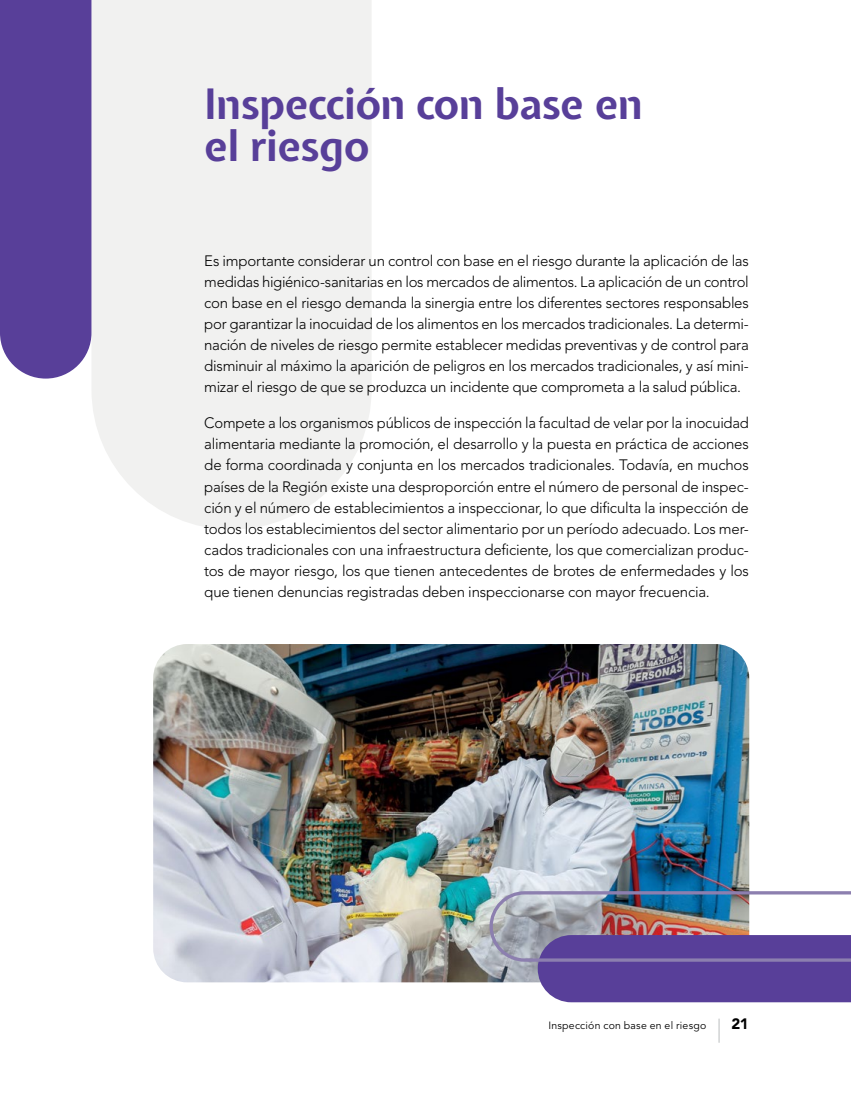
<style>
.page{position:relative;width:851px;height:1106px;background:#fff}
.page>*{position:absolute;margin:0;border:0;box-sizing:border-box;transform-origin:0 0}
.t1{font:700 42px/42px "Expletus Sans";letter-spacing:-.005em;color:#583f99}
.t2{font:300 15px/21px "Avenir LT Std";letter-spacing:-.015em;color:#000;text-align:justify}
.t3{font:900 15px "Avenir LT Std";color:#000}
.t4{font:10.5px "Avenir LT Std";letter-spacing:.02em;color:#000}
</style>
<div class="page">
<div style="left:91px;top:0;width:280px;height:529px;background:#f1f1f0"></div>
<div style="left:0;top:0;width:91px;height:379px;background:#583f99"></div>
<img style="left:153px;top:644px;width:596px;height:338px">
<img style="left:488px;top:889px;width:362px;height:113px">
<svg style="left:718px;top:1019px;width:1px;height:23px"></svg>
<h1 class="t1" style="left:204px;top:85px;width:440px">Inspección con base en el riesgo</h1>
<p class="t2" style="left:204px;top:250px;width:546px">Es importante considerar un control con base en el riesgo durante la aplicación de las medidas higiénico-sanitarias en los mercados de alimentos. La aplicación de un control con base en el riesgo demanda la sinergia entre los diferentes sectores responsables por garantizar la inocuidad de los alimentos en los mercados tradicionales. La determi&shy;nación de niveles de riesgo permite establecer medidas preventivas y de control para disminuir al máximo la aparición de peligros en los mercados tradicionales, y así mini&shy;mizar el riesgo de que se produzca un incidente que comprometa a la salud pública.</p>
<p class="t2" style="left:204px;top:413px;width:546px">Compete a los organismos públicos de inspección la facultad de velar por la inocuidad alimentaria mediante la promoción, el desarrollo y la puesta en práctica de acciones de forma coordinada y conjunta en los mercados tradicionales. Todavía, en muchos países de la Región existe una desproporción entre el número de personal de inspec&shy;ción y el número de establecimientos a inspeccionar, lo que dificulta la inspección de todos los establecimientos del sector alimentario por un período adecuado. Los mer&shy;cados tradicionales con una infraestructura deficiente, los que comercializan produc&shy;tos de mayor riesgo, los que tienen antecedentes de brotes de enfermedades y los que tienen denuncias registradas deben inspeccionarse con mayor frecuencia.</p>
<p class="t4" style="left:548px;top:1019px;width:159px">Inspección con base en el riesgo</p>
<p class="t3" style="left:731px;top:1015px;width:19px">21</p>
</div>
